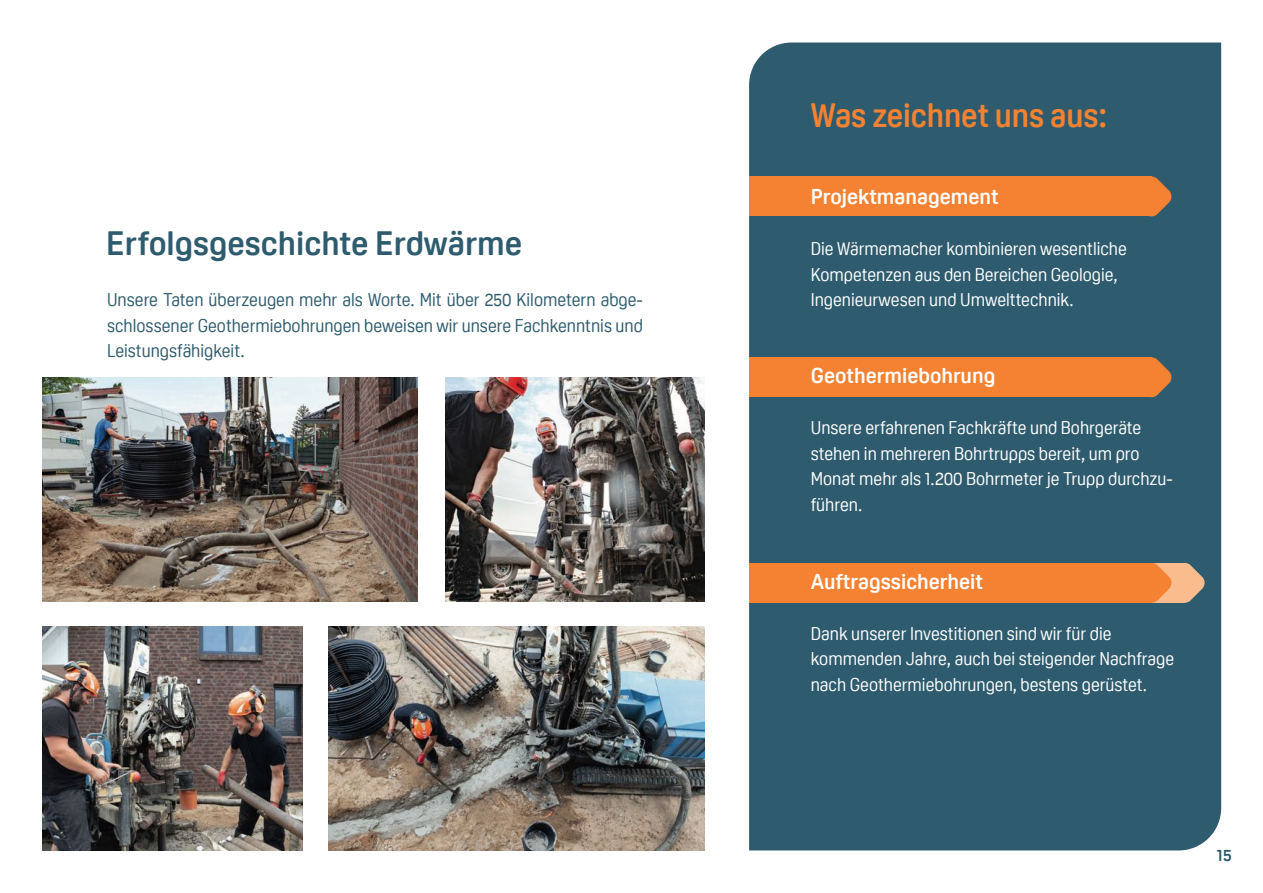
<style>
.page{position:relative;width:1263px;height:893px;background:#fff}
.page>*{position:absolute;margin:0;border:0;box-sizing:border-box;transform-origin:0 0}
.t1{font:700 33px "Oscine";color:#2e5b6e}
.t2{font:700 33px "Oscine";letter-spacing:-.005em;color:#f48232;scale:.95 1}
.t3{font:700 21px "Oscine";color:#fff}
.t4{font:18px/25.5px "Oscine";color:#fff;scale:.95 1}
.t5{font:18px/25.5px "Oscine";color:#2e5b6e;text-align:justify;scale:.95 1}
.t6{font:700 16.5px "Oscine";color:#2e5b6e}
</style>
<div class="page">
<div style="left:749px;top:43px;width:472px;height:807px;background:#2e5b6e"></div>
<svg style="left:1131px;top:562px;width:74px;height:42px;background:#d19b71"></svg>
<div style="left:749px;top:563px;width:402px;height:40px;background:#f48232"></div>
<svg style="left:1131px;top:176px;width:41px;height:41px"></svg>
<svg style="left:1131px;top:356px;width:41px;height:42px"></svg>
<div style="left:749px;top:357px;width:402px;height:40px;background:#f48232"></div>
<div style="left:749px;top:176px;width:402px;height:40px;background:#f48232"></div>
<img style="left:43px;top:377px;width:375px;height:224px">
<img style="left:329px;top:627px;width:375px;height:223px">
<img style="left:445px;top:377px;width:260px;height:224px">
<img style="left:43px;top:627px;width:259px;height:223px">
<h1 class="t1" style="left:106px;top:225px;width:417px">Erfolgsgeschichte Erdwärme</h1>
<p class="t5" style="left:107px;top:287px;width:565px">Unsere Taten überzeugen mehr als Worte. Mit über 250 Kilometern abge&shy;schlossener Geothermiebohrungen beweisen wir unsere Fachkenntnis und Leistungsfähigkeit.</p>
<h1 class="t2" style="left:811px;top:97px;width:314px">Was zeichnet uns aus:</h1>
<p class="t3" style="left:811px;top:185px;width:189px">Projektmanagement</p>
<p class="t4" style="left:811px;top:236px;width:334px">Die Wärmemacher kombinieren wesentliche<br>Kompetenzen aus den Bereichen Geologie,<br>Ingenieurwesen und Umwelttechnik.</p>
<p class="t3" style="left:811px;top:364px;width:186px">Geothermiebohrung</p>
<p class="t4" style="left:811px;top:415px;width:383px">Unsere erfahrenen Fachkräfte und Bohrgeräte stehen in mehreren Bohrtrupps bereit, um pro Monat mehr als 1.200 Bohrmeter je Trupp durchzu&shy;führen.</p>
<p class="t3" style="left:811px;top:570px;width:174px">Auftragssicherheit</p>
<p class="t4" style="left:811px;top:621px;width:384px">Dank unserer Investitionen sind wir für die kommenden Jahre, auch bei steigender Nachfrage nach Geothermiebohrungen, bestens gerüstet.</p>
<p class="t6" style="left:1217px;top:845px;width:16px">15</p>
</div>
